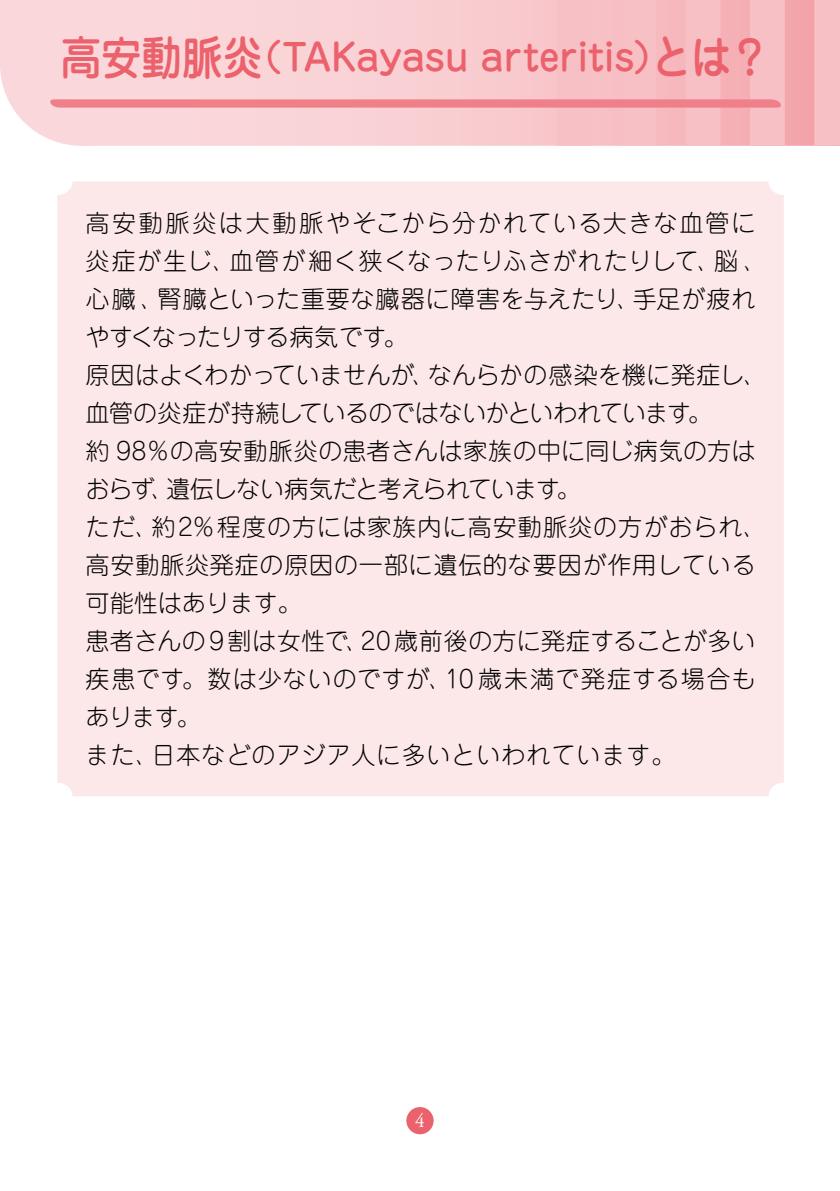
<style>
.page{position:relative;width:840px;height:1191px;background:#fff}
.page>*{position:absolute;margin:0;border:0;box-sizing:border-box;transform-origin:0 0}
.t1{font:500 36.8px "Jun 34 Pro";letter-spacing:-.01em;color:#eb616c}
.t2{font:300 24px/38px "Jun 101 Pro";letter-spacing:.03em;color:#000}
.t3{font:20px "Adobe Garamond Pro";color:#fff;scale:.95 1}
.s1{font-size:46px}
</style>
<div class="page">
<div style="left:784px;top:0;width:29px;height:146px;background:#f3a5ab"></div>
<div style="left:813px;top:0;width:26px;height:146px;background:#f7c0c4"></div>
<div style="left:749px;top:0;width:35px;height:146px;background:#f7c0c4"></div>
<div style="left:406px;top:1107px;width:27px;height:27px;background:#eb616c;border-radius:50%"></div>
<div style="left:57px;top:181px;width:726px;height:615px;background:#fce7e9;border-radius:14px"></div>
<svg style="left:0;top:0;width:781px;height:146px;background:#f8c8cc"></svg>
<h1 class="t1" style="left:61px;top:28px;width:710px"><span class="s1">高安動脈炎</span>（TAKayasu arteritis）<span class="s1">とは？</span></h1>
<p class="t2" style="left:86px;top:201px;width:682px">高安動脈炎は大動脈やそこから分かれている大きな血管に炎症が生じ、血管が細く狭くなったりふさがれたりして、脳、心臓、腎臓といった重要な臓器に障害を与えたり、手足が疲れやすくなったりする病気です。<br>原因はよくわかっていませんが、なんらかの感染を機に発症し、血管の炎症が持続しているのではないかといわれています。<br>約 98％の高安動脈炎の患者さんは家族の中に同じ病気の方はおらず、遺伝しない病気だと考えられています。<br>ただ、約2%程度の方には家族内に高安動脈炎の方がおられ、高安動脈炎発症の原因の一部に遺伝的な要因が作用している可能性はあります。<br>患者さんの9割は女性で、20歳前後の方に発症することが多い疾患です。数は少ないのですが、10 歳未満で発症する場合もあります。<br>また、日本などのアジア人に多いといわれています。</p>
<p class="t3" style="left:415px;top:1109px;width:11px">4</p>
</div>
